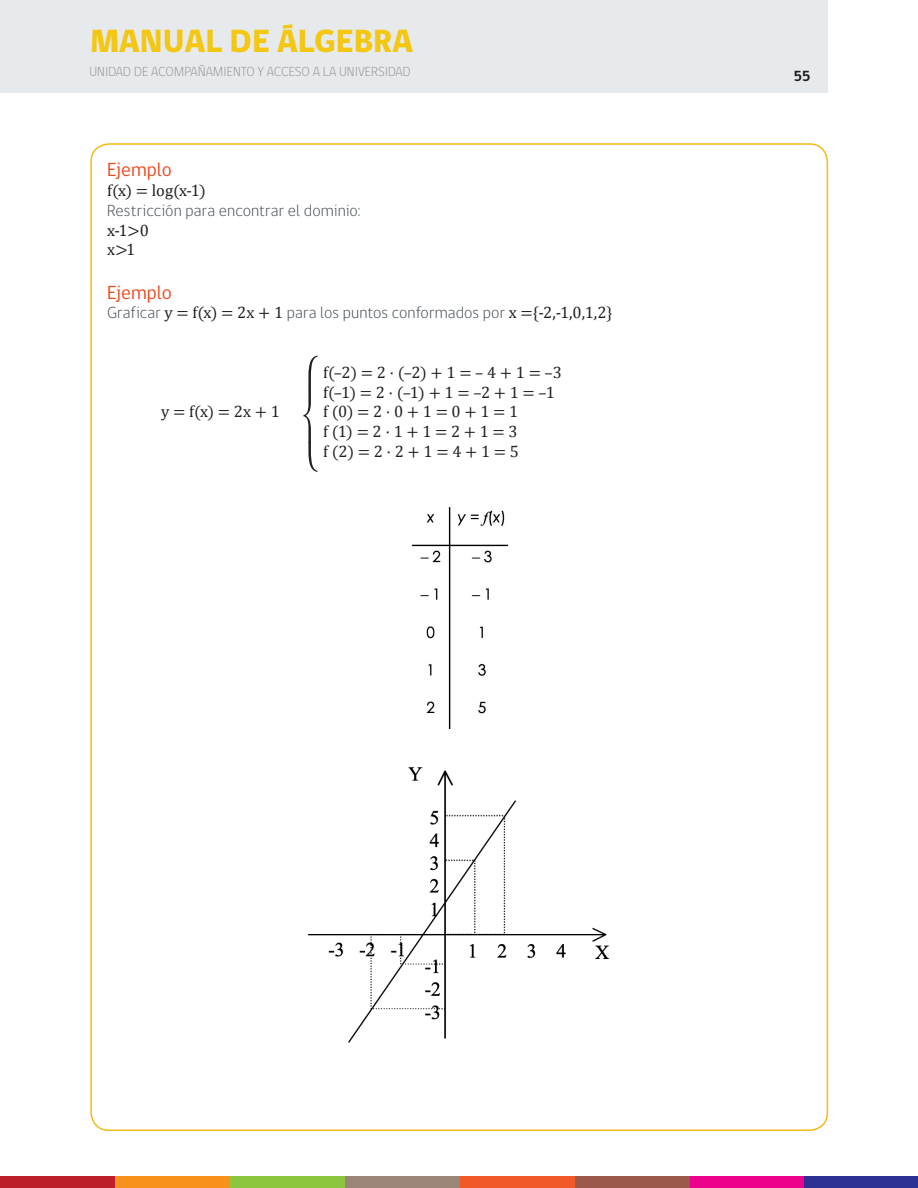
<style>
.page{position:relative;width:918px;height:1188px;background:#fff}
.page>*{position:absolute;margin:0;border:0;box-sizing:border-box;transform-origin:0 0}
.t1{font:800 33px "gob CL";color:#f3c712}
.t2{font:19.5px "gob CL";letter-spacing:-.005em;color:#eb4d23}
.t3{font:16.5px/19.8px "Cambria Math";color:#231f20}
.t4{font:300 16.5px "gob CL";letter-spacing:.005em;color:#3e4950}
.t5{font:700 15px "gob CL";color:#231f20}
.t6{font:300 13.5px "gob CL";color:#939598}
.s1{font-family:"Cambria Math";font-weight:400;color:#231f20}
</style>
<div class="page">
<div style="left:0;top:0;width:828px;height:92px;background:#e7eaec"></div>
<div style="left:804px;top:1177px;width:114px;height:11px;background:#2e3092"></div>
<div style="left:689px;top:1177px;width:115px;height:11px;background:#ed028c"></div>
<div style="left:575px;top:1177px;width:114px;height:11px;background:#9a594b"></div>
<div style="left:460px;top:1177px;width:115px;height:11px;background:#f15929"></div>
<div style="left:345px;top:1177px;width:115px;height:11px;background:#9b8679"></div>
<div style="left:230px;top:1177px;width:115px;height:11px;background:#8bc63e"></div>
<div style="left:115px;top:1177px;width:115px;height:11px;background:#f7931d"></div>
<div style="left:1px;top:1177px;width:114px;height:11px;background:#be1d2c"></div>
<svg style="left:303px;top:356px;width:14px;height:116px"></svg>
<img style="left:412px;top:507px;width:96px;height:221px">
<img style="left:307px;top:767px;width:303px;height:276px">
<h1 class="t1" style="left:90px;top:18px;width:324px">MANUAL DE ÁLGEBRA</h1>
<p class="t6" style="left:90px;top:62px;width:323px">UNIDAD DE ACOMPAÑAMIENTO Y ACCESO A LA UNIVERSIDAD</p>
<p class="t2" style="left:107px;top:156px;width:66px">Ejemplo</p>
<p class="t3" style="left:107px;top:180px;width:100px">f(x) = log(x-1)</p>
<p class="t4" style="left:107px;top:199px;width:255px">Restricción para encontrar el dominio:</p>
<p class="t3" style="left:107px;top:220px;width:43px">x-1&gt;0 x&gt;1</p>
<p class="t2" style="left:107px;top:279px;width:66px">Ejemplo</p>
<p class="t4" style="left:107px;top:302px;width:507px">Graficar <span class="s1">y = f(x) = 2x + 1</span> para los puntos conformados por <span class="s1">x ={-2,-1,0,1,2}</span></p>
<p class="t3" style="left:323px;top:362px;width:240px">f(–2) = 2 · (–2) + 1 = – 4 + 1 = –3 f(–1) = 2 · (–1) + 1 = –2 + 1 = –1</p>
<p class="t3" style="left:161px;top:402px;width:120px">y = f(x) = 2x + 1</p>
<p class="t3" style="left:323px;top:402px;width:197px;text-align:justify">f (0) = 2 · 0 + 1 = 0 + 1 = 1 f (1) = 2 · 1 + 1 = 2 + 1 = 3 f (2) = 2 · 2 + 1 = 4 + 1 = 5</p>
<p class="t5" style="left:794px;top:66px;width:19px">55</p>
</div>
